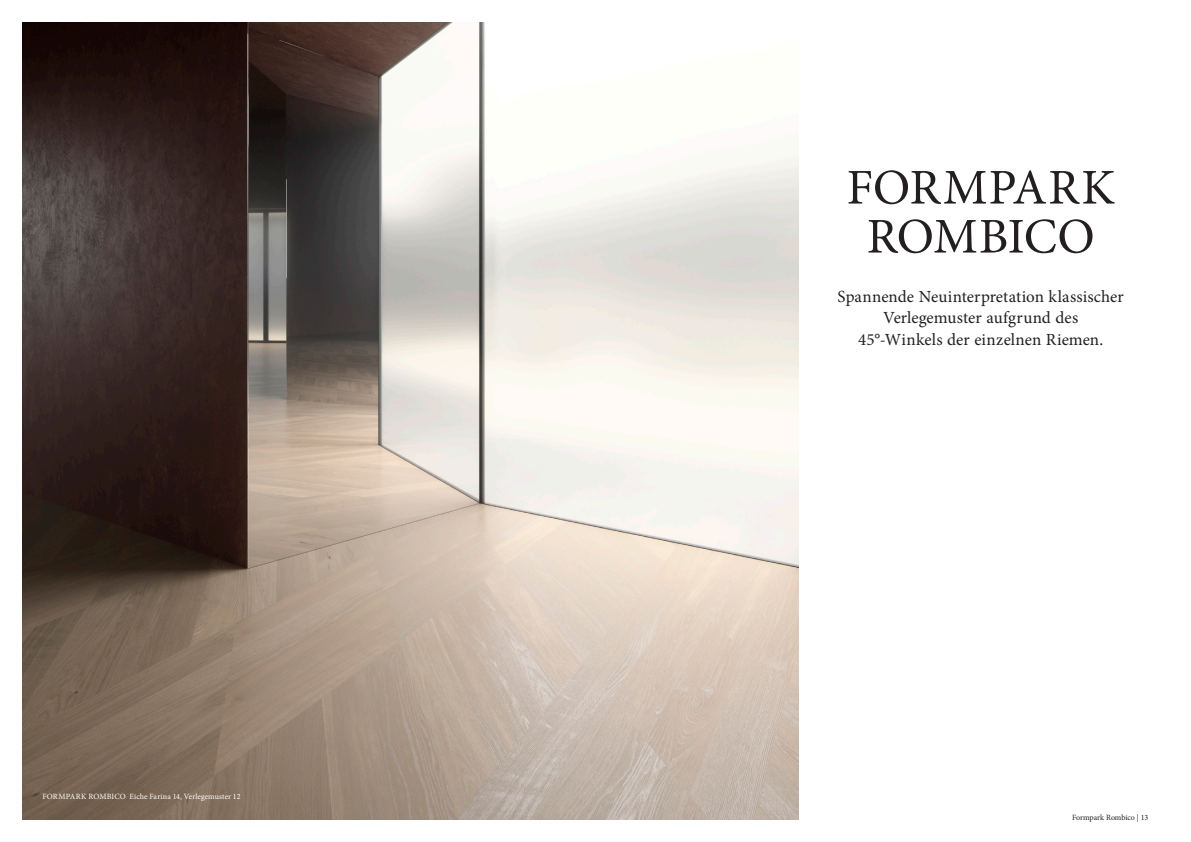
<style>
.page{position:relative;width:1191px;height:842px;background:#fff}
.page>*{position:absolute;margin:0;border:0;box-sizing:border-box;transform-origin:0 0}
.t1{font:50px/49px "Minion Pro";letter-spacing:-.005em;color:#231f20;text-align:center}
.t2{font:17px/21.5px "Minion Pro";color:#231f20;text-align:center}
.t3{font:8px "Minion Pro";letter-spacing:.01em;color:#fff}
.t4{font:8px "Minion Pro";letter-spacing:-.005em;color:#231f20}
</style>
<div class="page">
<img style="left:23px;top:23px;width:775px;height:797px">
<p class="t3" style="left:43px;top:791px;width:199px">FORMPARK ROMBICO Eiche Farina 14, Verlegemuster 12</p>
<h1 class="t1" style="left:846px;top:163px;width:270px">FORMPARK<br>ROMBICO</h1>
<p class="t2" style="left:837px;top:285px;width:287px">Spannende Neuinterpretation klassischer<br>Verlegemuster aufgrund des<br>45°-Winkels der einzelnen Riemen.</p>
<p class="t4" style="left:1072px;top:812px;width:78px">Formpark Rombico | 13</p>
</div>
